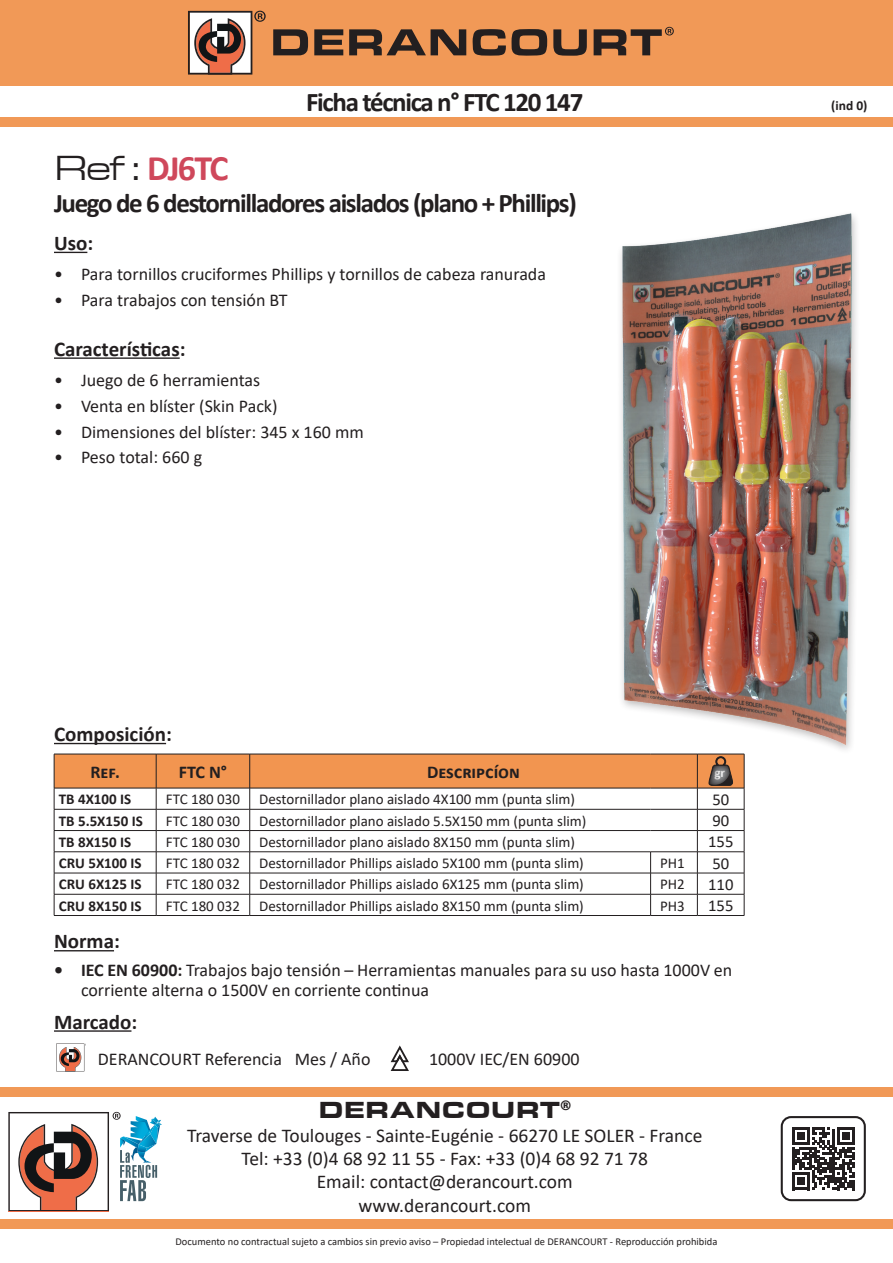
<style>
.page{position:relative;width:893px;height:1263px;background:#fff}
.page>*{position:absolute;margin:0;border:0;box-sizing:border-box;transform-origin:0 0}
.t1{font:700 36px "Calibri";letter-spacing:-.055em;color:#cf485b}
.t2{font:700 27px "Calibri";letter-spacing:-.05em;color:#231f20}
.t3{font:900 24px "Eurostile Extended";color:#231f20}
.t4{font:700 21px "Calibri";color:#231f20}
.t5{font:19.5px/23.4px "Calibri";color:#231f20;text-align:center}
.t6{font:18px/19.5px "Calibri";color:#231f20}
.t7{font:700 18px "Calibri";color:#231f20}
.t8{font:16.65px "Calibri";color:#231f20}
.t9{font:15px "Calibri";color:#231f20}
.t10{font:700 15px "Calibri";color:#231f20}
.t11{font:700 13.5px "Calibri";color:#231f20}
.t12{font:700 13.05px "Calibri";color:#fff}
.t13{font:10.5px "Calibri";color:#231f20}
.s1{font-family:"Eurostile Extended";font-weight:400;color:#231f20}
.s2{font-weight:700}
</style>
<div class="page">
<svg style="left:792px;top:1127px;width:63px;height:63px"></svg>
<div style="left:781px;top:1116px;width:85px;height:85px;border:2px solid #231f20;border-radius:9px"></div>
<div style="left:0;top:1087px;width:893px;height:9px;background:#f19957"></div>
<div style="left:0;top:1220px;width:893px;height:9px;background:#f19957"></div>
<div style="left:0;top:0;width:893px;height:85px;background:#f19957"></div>
<svg style="left:273px;top:29px;width:35px;height:26px"></svg>
<svg style="left:314px;top:29px;width:29px;height:26px"></svg>
<svg style="left:349px;top:29px;width:117px;height:26px"></svg>
<svg style="left:473px;top:29px;width:33px;height:27px"></svg>
<svg style="left:512px;top:29px;width:35px;height:27px"></svg>
<svg style="left:553px;top:29px;width:34px;height:27px"></svg>
<svg style="left:594px;top:27px;width:80px;height:28px"></svg>
<svg style="left:188px;top:11px;width:78px;height:64px;background:#b28c7b"></svg>
<div style="left:0;top:117px;width:893px;height:9px;background:#f19957"></div>
<svg style="left:8px;top:1112px;width:154px;height:99px"></svg>
<hr style="left:54px;top:252px;width:33px;height:1px;background:#231f20">
<hr style="left:54px;top:357px;width:126px;height:2px;background:#231f20">
<hr style="left:54px;top:950px;width:60px;height:1px;background:#231f20">
<hr style="left:54px;top:743px;width:112px;height:1px;background:#231f20">
<hr style="left:54px;top:915px;width:102px;height:1px;background:#231f20">
<hr style="left:156px;top:915px;width:94px;height:1px;background:#231f20">
<hr style="left:250px;top:915px;width:401px;height:1px;background:#231f20">
<hr style="left:651px;top:915px;width:46px;height:1px;background:#231f20">
<hr style="left:697px;top:915px;width:47px;height:1px;background:#231f20">
<svg style="left:54px;top:754px;width:691px;height:161px"></svg>
<svg style="left:56px;top:1043px;width:28px;height:28px"></svg>
<svg style="left:390px;top:1045px;width:19px;height:26px"></svg>
<hr style="left:54px;top:1030px;width:77px;height:2px;background:#231f20">
<img style="left:620px;top:213px;width:237px;height:534px">
<h2 class="t2" style="left:306px;top:83px;width:279px">Ficha técnica n° FTC 120 147</h2>
<h1 class="t1" style="left:54px;top:142px;width:176px"><span class="s1">Ref :</span> DJ6TC</h1>
<h2 class="t2" style="left:54px;top:184px;width:524px">Juego de 6 destornilladores aislados (plano + Phillips)</h2>
<h3 class="t4" style="left:54px;top:228px;width:41px">Uso:</h3>
<p class="t6" style="left:54px;top:264px;width:494px">• Para tornillos cruciformes Phillips y tornillos de cabeza ranurada</p>
<p class="t6" style="left:54px;top:290px;width:235px">• Para trabajos con tensión BT</p>
<h3 class="t4" style="left:54px;top:334px;width:133px">Características:</h3>
<p class="t6" style="left:54px;top:370px;width:208px">• Juego de 6 herramientas</p>
<p class="t6" style="left:54px;top:395px;width:225px">• Venta en blíster (Skin Pack)</p>
<p class="t6" style="left:54px;top:421px;width:311px">• Dimensiones del blíster: 345 x 160 mm</p>
<p class="t6" style="left:54px;top:447px;width:150px">• Peso total: 660 g</p>
<p class="t11" style="left:831px;top:96px;width:38px">(ind 0)</p>
<h3 class="t4" style="left:54px;top:719px;width:119px">Composición:</h3>
<p class="t7" style="left:90px;top:759px;width:31px">Ref.</p>
<p class="t7" style="left:179px;top:759px;width:50px">FTC N°</p>
<p class="t7" style="left:427px;top:759px;width:94px">Descripcíon</p>
<p class="t12" style="left:714px;top:764px;width:12px">gr</p>
<p class="t10" style="left:59px;top:789px;width:74px">TB 4X100 IS</p>
<p class="t9" style="left:166px;top:789px;width:76px">FTC 180 030</p>
<p class="t9" style="left:259px;top:789px;width:317px">Destornillador plano aislado 4X100 mm (punta slim)</p>
<p class="t8" style="left:712px;top:788px;width:18px">50</p>
<p class="t10" style="left:59px;top:810px;width:86px">TB 5.5X150 IS</p>
<p class="t9" style="left:166px;top:810px;width:76px">FTC 180 030</p>
<p class="t9" style="left:259px;top:810px;width:329px">Destornillador plano aislado 5.5X150 mm (punta slim)</p>
<p class="t8" style="left:712px;top:809px;width:18px">90</p>
<p class="t10" style="left:59px;top:831px;width:74px">TB 8X150 IS</p>
<p class="t9" style="left:166px;top:831px;width:76px">FTC 180 030</p>
<p class="t9" style="left:259px;top:831px;width:317px">Destornillador plano aislado 8X150 mm (punta slim)</p>
<p class="t8" style="left:708px;top:830px;width:27px">155</p>
<p class="t10" style="left:59px;top:852px;width:84px">CRU 5X100 IS</p>
<p class="t9" style="left:166px;top:853px;width:76px">FTC 180 032</p>
<p class="t9" style="left:259px;top:853px;width:326px">Destornillador Phillips aislado 5X100 mm (punta slim)</p>
<p class="t9" style="left:660px;top:853px;width:26px">PH1</p>
<p class="t8" style="left:712px;top:851px;width:18px">50</p>
<p class="t10" style="left:59px;top:874px;width:84px">CRU 6X125 IS</p>
<p class="t9" style="left:166px;top:874px;width:76px">FTC 180 032</p>
<p class="t9" style="left:259px;top:874px;width:326px">Destornillador Phillips aislado 6X125 mm (punta slim)</p>
<p class="t9" style="left:660px;top:874px;width:26px">PH2</p>
<p class="t8" style="left:708px;top:873px;width:27px">110</p>
<p class="t10" style="left:59px;top:895px;width:84px">CRU 8X150 IS</p>
<p class="t9" style="left:166px;top:895px;width:76px">FTC 180 032</p>
<p class="t9" style="left:259px;top:895px;width:326px">Destornillador Phillips aislado 8X150 mm (punta slim)</p>
<p class="t9" style="left:660px;top:895px;width:26px">PH3</p>
<p class="t8" style="left:708px;top:894px;width:27px">155</p>
<h3 class="t4" style="left:54px;top:926px;width:67px">Norma:</h3>
<p class="t6" style="left:81px;top:960px;width:653px;text-indent:-27px"><span class="s2">• IEC EN 60900:</span> Trabajos bajo tensión – Herramientas manuales para su uso hasta 1000V en corriente alterna o 1500V en corriente continua</p>
<h3 class="t4" style="left:54px;top:1007px;width:85px">Marcado:</h3>
<p class="t6" style="left:98px;top:1049px;width:274px">DERANCOURT Referencia Mes / Año</p>
<p class="t6" style="left:429px;top:1049px;width:152px">1000V IEC/EN 60900</p>
<h3 class="t3" style="left:319px;top:1096px;width:254px">DERANCOURT<sup>®</sup></h3>
<h3 class="t5" style="left:187px;top:1123px;width:517px">Traverse de Toulouges - Sainte-Eugénie - 66270 LE SOLER - France Tel: +33 (0)4 68 92 11 55 - Fax: +33 (0)4 68 92 71 78<br>Email: contact@derancourt.com<br>www.derancourt.com</h3>
<p class="t13" style="left:176px;top:1234px;width:543px">Documento no contractual sujeto a cambios sin previo aviso – Propiedad intelectual de DERANCOURT - Reproducción prohibida</p>
</div>
